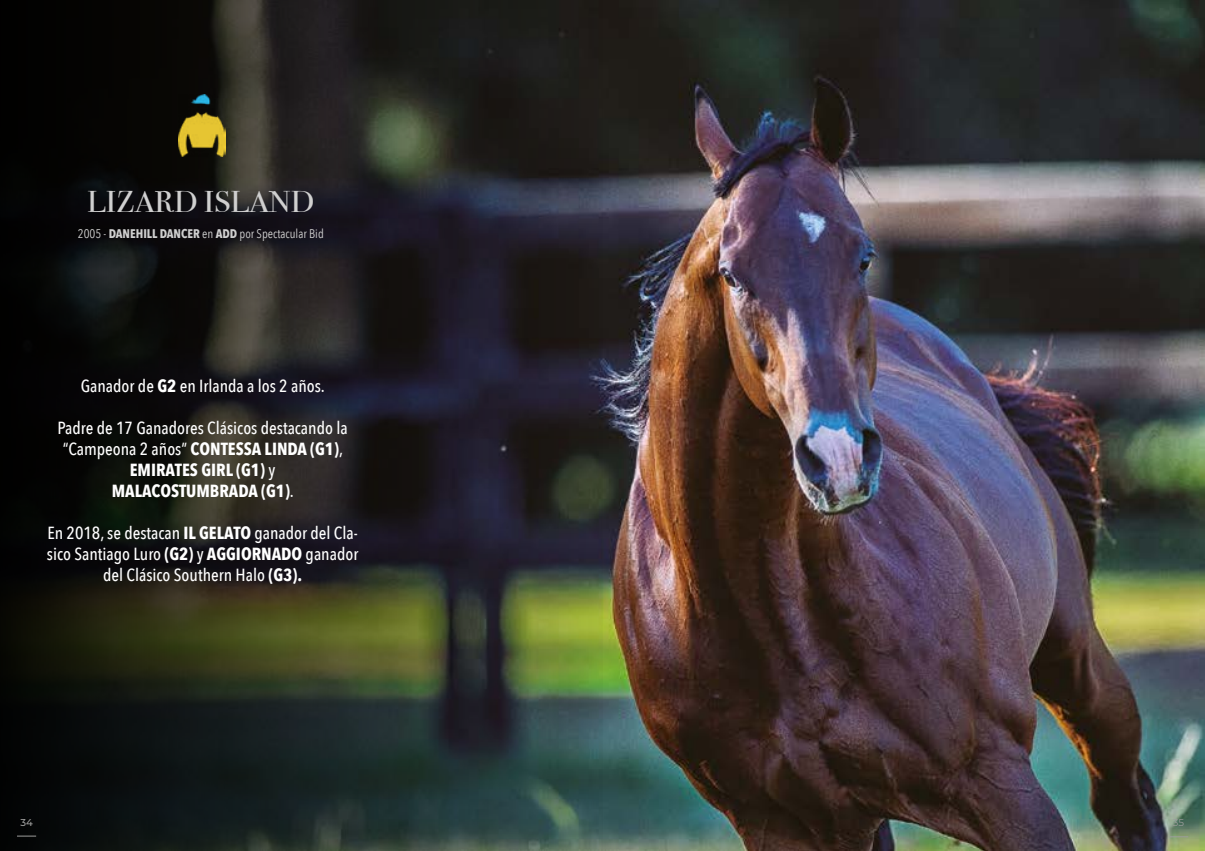
<style>
.page{position:relative;width:1205px;height:851px;background:#fff}
.page>*{position:absolute;margin:0;border:0;box-sizing:border-box;transform-origin:0 0}
.t1{font:30px "Bodoni Svty Two OSITCTT";color:#d0d0d0;scale:1.1 1}
.t2{font:500 17.5px/21px "Avenir Next Condensed";color:#fff;text-align:center}
.t3{font:12.5px "Avenir Next Condensed";color:#d0d0d0}
.t4{font:500 10px "Montserrat Alternates";color:#9d9d9c}
.t5{font:10px "Montserrat Alternates";color:#9d9d9c}
.s1{font-weight:700}
</style>
<div class="page">
<img style="left:602px;top:0;width:603px;height:850px">
<svg style="left:0;top:0;width:602px;height:850px;background:#1f221d"></svg>
<img style="left:179px;top:94px;width:46px;height:62px">
<svg style="left:17px;top:835px;width:19px;height:1px"></svg>
<svg style="left:1169px;top:836px;width:19px;height:1px"></svg>
<h1 class="t1" style="left:87px;top:184px;width:208px">LIZARD ISLAND</h1>
<p class="t3" style="left:78px;top:226px;width:247px">2005 - <span class="s1">DANEHILL DANCER</span> en <span class="s1">ADD</span> por Spectacular Bid</p>
<p class="t2" style="left:81px;top:375px;width:246px">Ganador de <span class="s1">G2</span> en Irlanda a los 2 años.</p>
<p class="t2" style="left:57px;top:417px;width:292px">Padre de 17 Ganadores Clásicos destacando la “Campeona 2 años” <span class="s1">CONTESSA LINDA (G1)</span>,<br><span class="s1">EMIRATES GIRL (G1)</span> y<br><span class="s1">MALACOSTUMBRADA (G1)</span>.</p>
<p class="t2" style="left:47px;top:522px;width:313px">En 2018, se destacan <span class="s1">IL GELATO</span> ganador del Cla&shy;sico Santiago Luro <span class="s1">(G2)</span> y <span class="s1">AGGIORNADO</span> ganador del Clásico Southern Halo <span class="s1">(G3).</span></p>
<p class="t4" style="left:20px;top:815px;width:14px">34</p>
<p class="t5" style="left:1173px;top:815px;width:13px">35</p>
</div>
